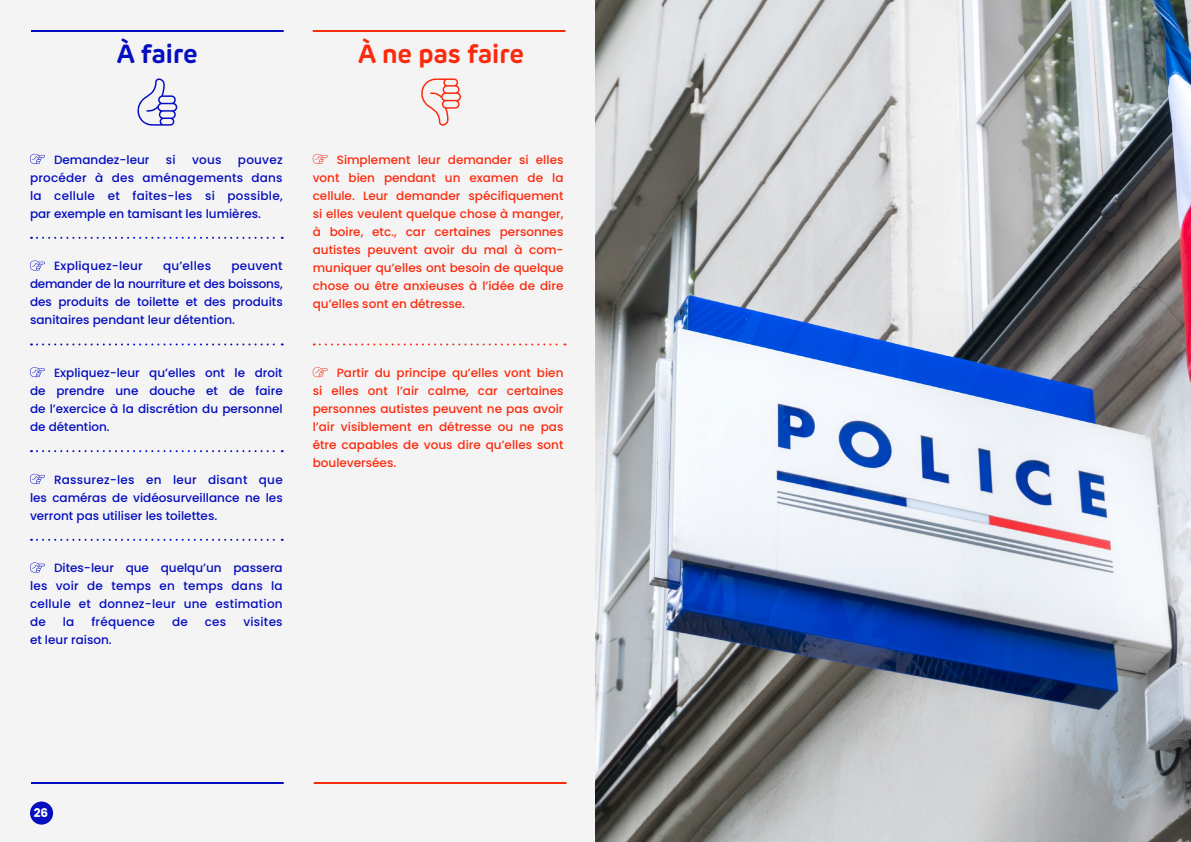
<style>
.page{position:relative;width:1191px;height:842px;background:#f4f4f4}
.page>*{position:absolute;margin:0;border:0;box-sizing:border-box;transform-origin:0 0}
.t1{font:700 26px "New Rubrik Edge";color:#fc2a0d}
.t2{font:700 26px "New Rubrik Edge";letter-spacing:-.005em;color:#040dbf}
.t3{font:500 12px/18px "Poppins";color:#040dbf;text-align:justify}
.t4{font:500 12px/18px "Poppins";color:#fc2a0d;text-align:justify}
.t5{font:500 12px "Poppins";letter-spacing:.02em;color:#040dbf}
.t6{font:700 12px "Poppins";color:#fff}
</style>
<div class="page">
<div style="left:30px;top:801px;width:23px;height:24px;background:#040dbf;border-radius:50%"></div>
<svg style="left:30px;top:154px;width:15px;height:10px"></svg>
<svg style="left:30px;top:261px;width:15px;height:9px"></svg>
<svg style="left:30px;top:367px;width:15px;height:10px"></svg>
<svg style="left:30px;top:474px;width:15px;height:10px"></svg>
<svg style="left:30px;top:563px;width:15px;height:9px"></svg>
<svg style="left:313px;top:154px;width:15px;height:10px"></svg>
<svg style="left:313px;top:367px;width:15px;height:10px"></svg>
<svg style="left:31px;top:237px;width:252px;height:2px"></svg>
<hr style="left:31px;top:782px;width:253px;height:2px;background:#040dbf">
<hr style="left:314px;top:782px;width:252px;height:2px;background:#fc2a0d">
<svg style="left:31px;top:343px;width:252px;height:2px"></svg>
<svg style="left:314px;top:343px;width:251px;height:2px"></svg>
<svg style="left:31px;top:450px;width:252px;height:2px"></svg>
<svg style="left:31px;top:539px;width:252px;height:2px"></svg>
<hr style="left:31px;top:30px;width:253px;height:2px;background:#040dbf">
<hr style="left:313px;top:30px;width:252px;height:2px;background:#fc2a0d">
<svg style="left:137px;top:78px;width:40px;height:48px"></svg>
<svg style="left:421px;top:78px;width:40px;height:48px"></svg>
<img style="left:595px;top:0;width:596px;height:842px">
<h1 class="t2" style="left:117px;top:38px;width:82px">À faire</h1>
<h1 class="t1" style="left:358px;top:38px;width:167px">À ne pas faire</h1>
<p class="t3" style="left:54px;top:151px;width:97px">Demandez-leur</p>
<p class="t3" style="left:166px;top:151px;width:11px">si</p>
<p class="t3" style="left:192px;top:151px;width:31px">vous</p>
<p class="t3" style="left:30px;top:151px;width:254px;text-indent:208px">pouvez procéder à des aménagements dans la cellule et faites-les si possible, par exemple en tamisant les lumières.</p>
<p class="t5" style="left:54px;top:259px;width:90px">Expliquez-leur</p>
<p class="t3" style="left:163px;top:257px;width:50px">qu’elles</p>
<p class="t3" style="left:30px;top:257px;width:254px;text-indent:201px">peuvent demander de la nourriture et des boissons, des produits de toilette et des produits sanitaires pendant leur détention.</p>
<p class="t3" style="left:30px;top:364px;width:254px;text-indent:24px">Expliquez-leur qu’elles ont le droit de prendre une douche et de faire de l’exercice à la discrétion du personnel de détention.</p>
<p class="t3" style="left:30px;top:471px;width:254px;text-indent:24px">Rassurez-les en leur disant que les caméras de vidéosurveillance ne les verront pas utiliser les toilettes.</p>
<p class="t3" style="left:30px;top:559px;width:254px;text-indent:24px">Dites-leur que quelqu’un passera les voir de temps en temps dans la cellule et donnez-leur une estimation de</p>
<p class="t3" style="left:63px;top:613px;width:13px">la</p>
<p class="t5" style="left:91px;top:615px;width:65px">fréquence</p>
<p class="t3" style="left:172px;top:613px;width:17px">de</p>
<p class="t3" style="left:205px;top:613px;width:23px">ces</p>
<p class="t5" style="left:243px;top:615px;width:41px">visites</p>
<p class="t3" style="left:30px;top:631px;width:83px">et leur raison.</p>
<p class="t4" style="left:313px;top:151px;width:252px;text-indent:24px">Simplement leur demander si elles vont bien pendant un examen de la cellule. Leur demander spécifiquement si elles veulent quelque chose à manger, à boire, etc., car certaines personnes autistes peuvent avoir du mal à com&shy;muniquer qu’elles ont besoin de quelque chose ou être anxieuses à l’idée de dire qu’elles sont en détresse.</p>
<p class="t4" style="left:313px;top:364px;width:252px;text-indent:24px">Partir du principe qu’elles vont bien si elles ont l’air calme, car certaines personnes autistes peuvent ne pas avoir l’air visiblement en détresse ou ne pas être capables de vous dire qu’elles sont bouleversées.</p>
<p class="t6" style="left:34px;top:806px;width:16px">26</p>
</div>
